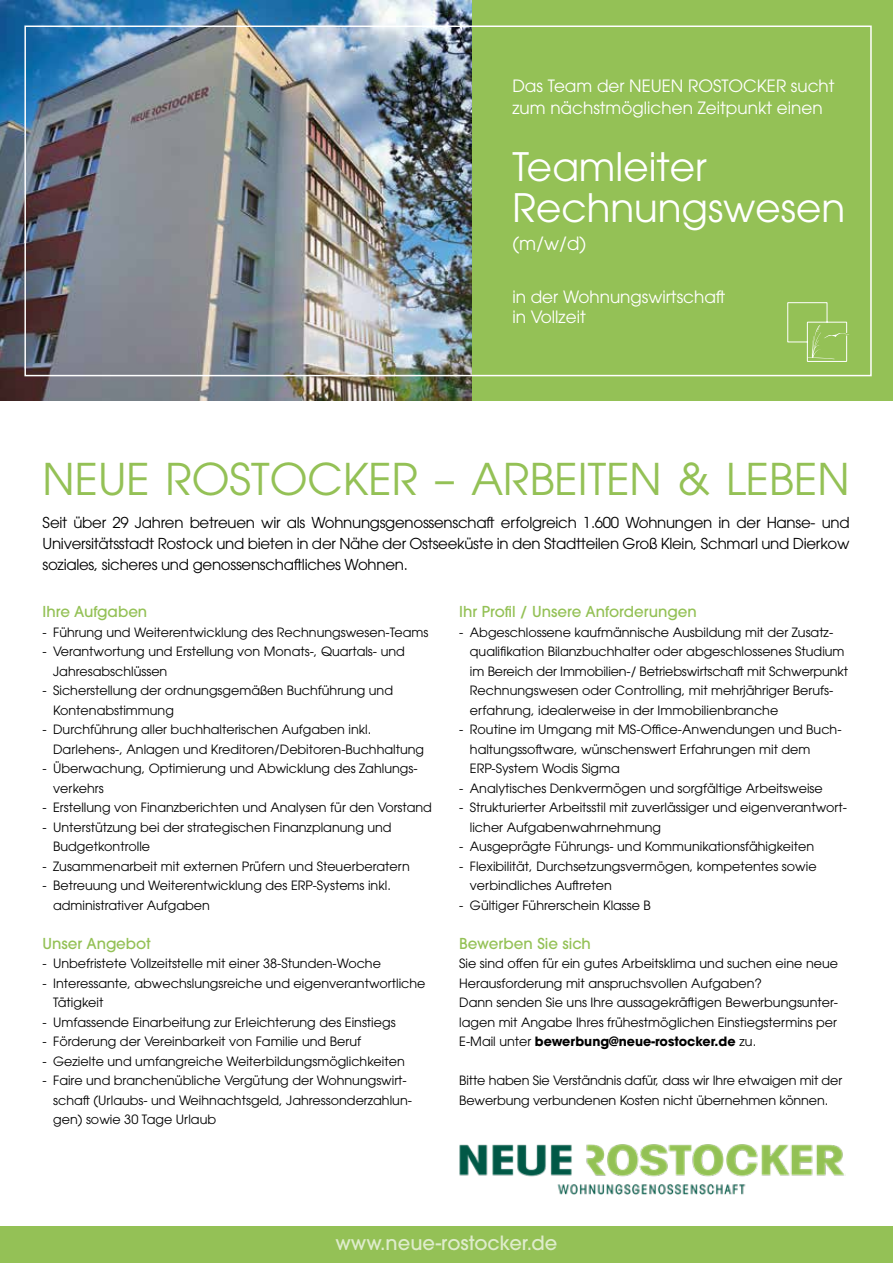
<style>
.page{position:relative;width:893px;height:1263px;background:#fff}
.page>*{position:absolute;margin:0;border:0;box-sizing:border-box;transform-origin:0 0}
.t1{font:43.5px "ITC Avant Garde Pro";color:#94c156}
.t2{font:39px/40.5px "ITC Avant Garde Pro";color:#fff}
.t3{font:500 19.5px "ITC Avant Garde Pro";color:#fff}
.t4{font:18.15px "ITC Avant Garde Pro";color:#fff}
.t5{font:16.8px/21.8px "ITC Avant Garde Pro";color:#fff}
.t6{font:15px/21px "ITC Avant Garde Pro";letter-spacing:-.02em;color:#000;text-align:justify}
.t7{font:500 15px "ITC Avant Garde Pro";color:#94c156}
.t8{font:12.75px/19.5px "ITC Avant Garde Pro";color:#000}
.s1{font-weight:700}
</style>
<div class="page">
<img style="left:459px;top:1144px;width:387px;height:51px">
<div style="left:0;top:1227px;width:893px;height:36px;background:#94c156"></div>
<img style="left:0;top:0;width:472px;height:401px">
<div style="left:472px;top:0;width:421px;height:401px;background:#94c156"></div>
<div style="left:24px;top:26px;width:848px;height:350px;border:2px solid #fff"></div>
<svg style="left:787px;top:302px;width:62px;height:60px"></svg>
<h3 class="t5" style="left:512px;top:75px;width:324px">Das Team der NEUEN ROSTOCKER sucht zum nächstmöglichen Zeitpunkt einen</h3>
<h2 class="t2" style="left:512px;top:146px;width:334px">Teamleiter<br>Rechnungswesen</h2>
<h3 class="t4" style="left:512px;top:232px;width:75px">(m/w/d)</h3>
<h3 class="t5" style="left:512px;top:286px;width:215px;line-height:20.2px">in der Wohnungswirtschaft in Vollzeit</h3>
<h1 class="t1" style="left:43px;top:452px;width:809px">NEUE ROSTOCKER – ARBEITEN &amp; LEBEN</h1>
<p class="t6" style="left:43px;top:512px;width:809px">Seit über 29 Jahren betreuen wir als Wohnungsgenossenschaft erfolgreich 1.600 Wohnungen in der Hanse- und Universitätsstadt Rostock und bieten in der Nähe der Ostseeküste in den Stadtteilen Groß Klein, Schmarl und Dierkow soziales, sicheres und genossenschaftliches Wohnen.</p>
<p class="t7" style="left:43px;top:602px;width:106px">Ihre Aufgaben</p>
<p class="t8" style="left:43px;top:622px;width:387px">- Führung und Weiterentwicklung des Rechnungswesen-Teams</p>
<p class="t8" style="left:53px;top:641px;width:353px;text-indent:-11px">- Verantwortung und Erstellung von Monats-, Quartals- und<br>Jahresabschlüssen</p>
<p class="t8" style="left:53px;top:680px;width:341px;text-indent:-11px">- Sicherstellung der ordnungsgemäßen Buchführung und<br>Kontenabstimmung</p>
<p class="t8" style="left:53px;top:719px;width:372px;text-indent:-11px">- Durchführung aller buchhalterischen Aufgaben inkl.<br>Darlehens-, Anlagen und Kreditoren/Debitoren-Buchhaltung</p>
<p class="t8" style="left:53px;top:758px;width:366px;text-indent:-11px">- Überwachung, Optimierung und Abwicklung des Zahlungs&shy;verkehrs</p>
<p class="t8" style="left:43px;top:797px;width:391px">- Erstellung von Finanzberichten und Analysen für den Vorstand</p>
<p class="t8" style="left:53px;top:817px;width:340px;text-indent:-11px">- Unterstützung bei der strategischen Finanzplanung und<br>Budgetkontrolle</p>
<p class="t8" style="left:43px;top:856px;width:369px">- Zusammenarbeit mit externen Prüfern und Steuerberatern</p>
<p class="t8" style="left:53px;top:875px;width:339px;text-indent:-11px">- Betreuung und Weiterentwicklung des ERP-Systems inkl. administrativer Aufgaben</p>
<p class="t7" style="left:43px;top:933px;width:110px">Unser Angebot</p>
<p class="t8" style="left:43px;top:953px;width:340px">- Unbefristete Vollzeitstelle mit einer 38-Stunden-Woche</p>
<p class="t8" style="left:53px;top:973px;width:374px;text-indent:-11px">- Interessante, abwechslungsreiche und eigenverantwortliche<br>Tätigkeit</p>
<p class="t8" style="left:43px;top:1012px;width:355px">- Umfassende Einarbeitung zur Erleichterung des Einstiegs</p>
<p class="t8" style="left:43px;top:1031px;width:320px">- Förderung der Vereinbarkeit von Familie und Beruf</p>
<p class="t8" style="left:43px;top:1051px;width:364px">- Gezielte und umfangreiche Weiterbildungsmöglichkeiten</p>
<p class="t8" style="left:53px;top:1070px;width:360px;text-indent:-11px">- Faire und branchenübliche Vergütung der Wohnungswirt&shy;schaft (Urlaubs- und Weihnachtsgeld, Jahressonderzahlun&shy;gen) sowie 30 Tage Urlaub</p>
<p class="t7" style="left:459px;top:602px;width:239px">Ihr Profil / Unsere Anforderungen</p>
<p class="t8" style="left:470px;top:622px;width:380px;text-indent:-11px">- Abgeschlossene kaufmännische Ausbildung mit der Zusatz&shy;qualifikation Bilanzbuchhalter oder abgeschlossenes Studium im Bereich der Immobilien-/ Betriebswirtschaft mit Schwerpunkt Rechnungswesen oder Controlling, mit mehrjähriger Berufs&shy;erfahrung, idealerweise in der Immobilienbranche</p>
<p class="t8" style="left:470px;top:719px;width:373px;text-indent:-11px">- Routine im Umgang mit MS-Office-Anwendungen und Buch&shy;haltungssoftware, wünschenswert Erfahrungen mit dem<br>ERP-System Wodis Sigma</p>
<p class="t8" style="left:459px;top:778px;width:365px">- Analytisches Denkvermögen und sorgfältige Arbeitsweise</p>
<p class="t8" style="left:470px;top:797px;width:379px;text-indent:-11px">- Strukturierter Arbeitsstil mit zuverlässiger und eigenverantwort&shy;licher Aufgabenwahrnehmung</p>
<p class="t8" style="left:459px;top:836px;width:356px">- Ausgeprägte Führungs- und Kommunikationsfähigkeiten</p>
<p class="t8" style="left:470px;top:856px;width:348px;text-indent:-11px">- Flexibilität, Durchsetzungsvermögen, kompetentes sowie verbindliches Auftreten</p>
<p class="t8" style="left:459px;top:895px;width:193px">- Gültiger Führerschein Klasse B</p>
<p class="t7" style="left:459px;top:933px;width:133px">Bewerben Sie sich</p>
<p class="t8" style="left:459px;top:953px;width:380px">Sie sind offen für ein gutes Arbeitsklima und suchen eine neue Herausforderung mit anspruchsvollen Aufgaben?<br>Dann senden Sie uns Ihre aussagekräftigen Bewerbungsunter&shy;lagen mit Angabe Ihres frühestmöglichen Einstiegstermins per E-Mail unter <span class="s1">bewerbung@neue-rostocker.de</span> zu.</p>
<p class="t8" style="left:459px;top:1070px;width:384px">Bitte haben Sie Verständnis dafür, dass wir Ihre etwaigen mit der<br>Bewerbung verbundenen Kosten nicht übernehmen können.</p>
<h3 class="t3" style="left:335px;top:1230px;width:224px">www.neue-rostocker.de</h3>
</div>
